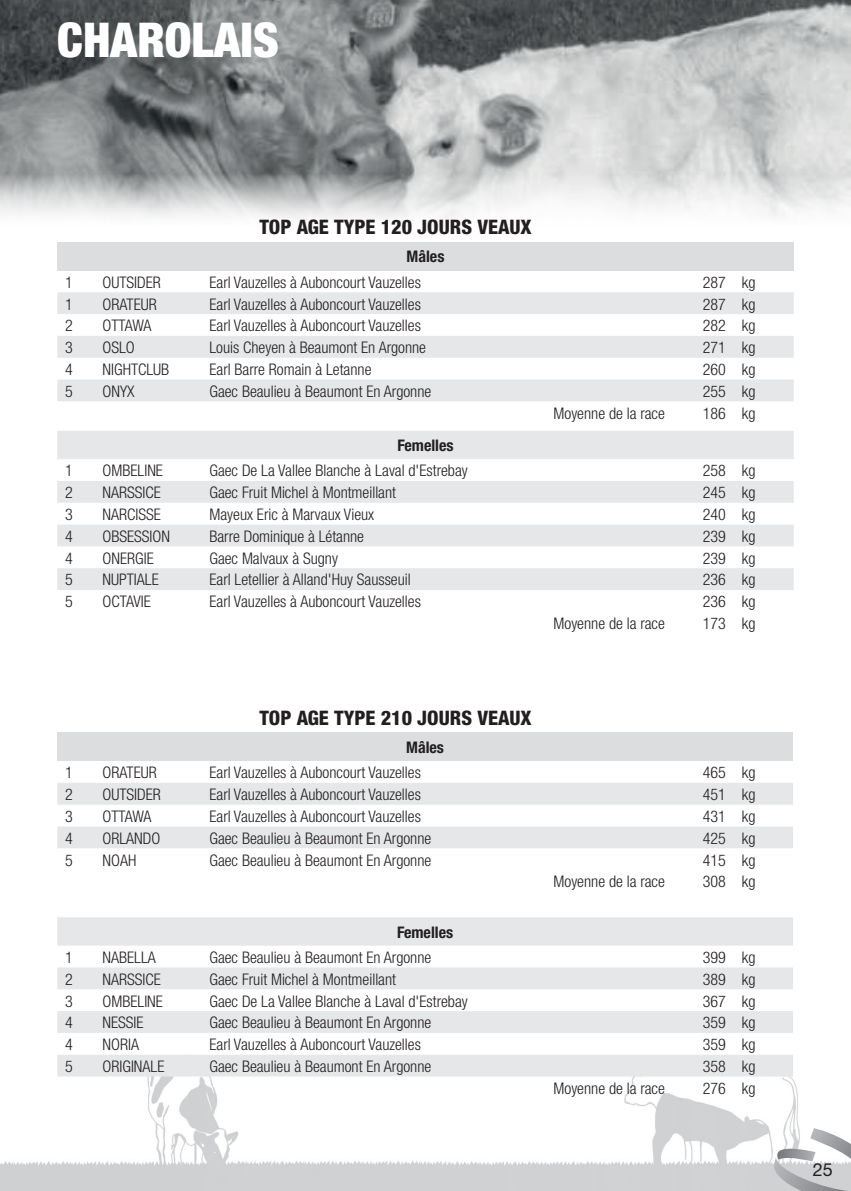
<style>
.page{position:relative;width:851px;height:1191px;background:#fff}
.page>*{position:absolute;margin:0;border:0;box-sizing:border-box;transform-origin:0 0}
.t1{font:900 condensed 48px "Helvetica Neue";color:#fff}
.t2{font:800 condensed 20px "Helvetica Neue";color:#231f20}
.t3{font:18px "Helvetica Neue";color:#231f20}
.t4{font:300 condensed 16px "Helvetica Neue";color:#231f20}
.t5{font:700 condensed 16px "Helvetica Neue";color:#231f20}
</style>
<div class="page">
<img style="left:0;top:1055px;width:799px;height:136px">
<svg style="left:772px;top:1128px;width:78px;height:63px"></svg>
<img style="left:0;top:0;width:850px;height:219px">
<div style="left:57px;top:242px;width:736px;height:28px;background:#dcdddf"></div>
<svg style="left:57px;top:292px;width:736px;height:298px;fill:#e6e7e9"></svg>
<div style="left:57px;top:732px;width:735px;height:29px;background:#dcdddf"></div>
<svg style="left:57px;top:783px;width:735px;height:293px"></svg>
<h1 class="t1" style="left:57px;top:10px;width:223px">CHAROLAIS</h1>
<p class="t2" style="left:259px;top:214px;width:273px">TOP AGE TYPE 120 JOURS VEAUX</p>
<p class="t5" style="left:406px;top:247px;width:39px">Mâles</p>
<p class="t4" style="left:65px;top:273px;width:9px">1</p>
<p class="t4" style="left:102px;top:273px;width:60px">OUTSIDER</p>
<p class="t4" style="left:209px;top:273px;width:213px">Earl Vauzelles à Auboncourt Vauzelles</p>
<p class="t4" style="left:702px;top:273px;width:54px">287 kg</p>
<p class="t4" style="left:65px;top:295px;width:9px">1</p>
<p class="t4" style="left:102px;top:295px;width:56px">ORATEUR</p>
<p class="t4" style="left:209px;top:295px;width:213px">Earl Vauzelles à Auboncourt Vauzelles</p>
<p class="t4" style="left:702px;top:295px;width:54px">287 kg</p>
<p class="t4" style="left:65px;top:316px;width:9px">2</p>
<p class="t4" style="left:102px;top:316px;width:51px">OTTAWA</p>
<p class="t4" style="left:209px;top:316px;width:213px">Earl Vauzelles à Auboncourt Vauzelles</p>
<p class="t4" style="left:702px;top:316px;width:54px">282 kg</p>
<p class="t4" style="left:65px;top:338px;width:9px">3</p>
<p class="t4" style="left:102px;top:338px;width:34px">OSLO</p>
<p class="t4" style="left:209px;top:338px;width:218px">Louis Cheyen à Beaumont En Argonne</p>
<p class="t4" style="left:702px;top:338px;width:54px">271 kg</p>
<p class="t4" style="left:65px;top:360px;width:9px">4</p>
<p class="t4" style="left:102px;top:360px;width:68px">NIGHTCLUB</p>
<p class="t4" style="left:209px;top:360px;width:163px">Earl Barre Romain à Letanne</p>
<p class="t4" style="left:702px;top:360px;width:54px">260 kg</p>
<p class="t4" style="left:65px;top:382px;width:9px">5</p>
<p class="t4" style="left:102px;top:382px;width:33px">ONYX</p>
<p class="t4" style="left:209px;top:382px;width:223px">Gaec Beaulieu à Beaumont En Argonne</p>
<p class="t4" style="left:702px;top:382px;width:54px">255 kg</p>
<p class="t4" style="left:553px;top:404px;width:113px">Moyenne de la race</p>
<p class="t4" style="left:702px;top:404px;width:54px">186 kg</p>
<p class="t5" style="left:397px;top:436px;width:58px">Femelles</p>
<p class="t4" style="left:65px;top:461px;width:9px">1</p>
<p class="t4" style="left:102px;top:461px;width:62px">OMBELINE</p>
<p class="t4" style="left:209px;top:461px;width:260px">Gaec De La Vallee Blanche à Laval d'Estrebay</p>
<p class="t4" style="left:702px;top:461px;width:54px">258 kg</p>
<p class="t4" style="left:65px;top:483px;width:9px">2</p>
<p class="t4" style="left:102px;top:483px;width:60px">NARSSICE</p>
<p class="t4" style="left:209px;top:483px;width:188px">Gaec Fruit Michel à Montmeillant</p>
<p class="t4" style="left:702px;top:483px;width:54px">245 kg</p>
<p class="t4" style="left:65px;top:505px;width:9px">3</p>
<p class="t4" style="left:102px;top:505px;width:60px">NARCISSE</p>
<p class="t4" style="left:209px;top:505px;width:166px">Mayeux Eric à Marvaux Vieux</p>
<p class="t4" style="left:702px;top:505px;width:54px">240 kg</p>
<p class="t4" style="left:65px;top:527px;width:9px">4</p>
<p class="t4" style="left:102px;top:527px;width:69px">OBSESSION</p>
<p class="t4" style="left:209px;top:527px;width:156px">Barre Dominique à Létanne</p>
<p class="t4" style="left:702px;top:527px;width:54px">239 kg</p>
<p class="t4" style="left:65px;top:549px;width:9px">4</p>
<p class="t4" style="left:102px;top:549px;width:53px">ONERGIE</p>
<p class="t4" style="left:209px;top:549px;width:130px">Gaec Malvaux à Sugny</p>
<p class="t4" style="left:702px;top:549px;width:54px">239 kg</p>
<p class="t4" style="left:65px;top:570px;width:9px">5</p>
<p class="t4" style="left:102px;top:570px;width:58px">NUPTIALE</p>
<p class="t4" style="left:209px;top:570px;width:203px">Earl Letellier à Alland'Huy Sausseuil</p>
<p class="t4" style="left:702px;top:570px;width:54px">236 kg</p>
<p class="t4" style="left:65px;top:592px;width:9px">5</p>
<p class="t4" style="left:102px;top:592px;width:50px">OCTAVIE</p>
<p class="t4" style="left:209px;top:592px;width:213px">Earl Vauzelles à Auboncourt Vauzelles</p>
<p class="t4" style="left:702px;top:592px;width:54px">236 kg</p>
<p class="t4" style="left:553px;top:614px;width:113px">Moyenne de la race</p>
<p class="t4" style="left:702px;top:614px;width:54px">173 kg</p>
<p class="t2" style="left:259px;top:705px;width:273px">TOP AGE TYPE 210 JOURS VEAUX</p>
<p class="t5" style="left:406px;top:737px;width:39px">Mâles</p>
<p class="t4" style="left:65px;top:763px;width:9px">1</p>
<p class="t4" style="left:102px;top:763px;width:56px">ORATEUR</p>
<p class="t4" style="left:209px;top:763px;width:213px">Earl Vauzelles à Auboncourt Vauzelles</p>
<p class="t4" style="left:702px;top:763px;width:54px">465 kg</p>
<p class="t4" style="left:65px;top:785px;width:9px">2</p>
<p class="t4" style="left:102px;top:785px;width:60px">OUTSIDER</p>
<p class="t4" style="left:209px;top:785px;width:213px">Earl Vauzelles à Auboncourt Vauzelles</p>
<p class="t4" style="left:702px;top:785px;width:54px">451 kg</p>
<p class="t4" style="left:65px;top:807px;width:9px">3</p>
<p class="t4" style="left:102px;top:807px;width:51px">OTTAWA</p>
<p class="t4" style="left:209px;top:807px;width:213px">Earl Vauzelles à Auboncourt Vauzelles</p>
<p class="t4" style="left:702px;top:807px;width:54px">431 kg</p>
<p class="t4" style="left:65px;top:829px;width:9px">4</p>
<p class="t4" style="left:102px;top:829px;width:59px">ORLANDO</p>
<p class="t4" style="left:209px;top:829px;width:223px">Gaec Beaulieu à Beaumont En Argonne</p>
<p class="t4" style="left:702px;top:829px;width:54px">425 kg</p>
<p class="t4" style="left:65px;top:850px;width:9px">5</p>
<p class="t4" style="left:102px;top:850px;width:35px">NOAH</p>
<p class="t4" style="left:209px;top:850px;width:223px">Gaec Beaulieu à Beaumont En Argonne</p>
<p class="t4" style="left:702px;top:850px;width:54px">415 kg</p>
<p class="t4" style="left:553px;top:872px;width:113px">Moyenne de la race</p>
<p class="t4" style="left:702px;top:872px;width:54px">308 kg</p>
<p class="t5" style="left:397px;top:922px;width:58px">Femelles</p>
<p class="t4" style="left:65px;top:948px;width:9px">1</p>
<p class="t4" style="left:102px;top:948px;width:55px">NABELLA</p>
<p class="t4" style="left:209px;top:948px;width:223px">Gaec Beaulieu à Beaumont En Argonne</p>
<p class="t4" style="left:702px;top:948px;width:54px">399 kg</p>
<p class="t4" style="left:65px;top:970px;width:9px">2</p>
<p class="t4" style="left:102px;top:970px;width:60px">NARSSICE</p>
<p class="t4" style="left:209px;top:970px;width:188px">Gaec Fruit Michel à Montmeillant</p>
<p class="t4" style="left:702px;top:970px;width:54px">389 kg</p>
<p class="t4" style="left:65px;top:991px;width:9px">3</p>
<p class="t4" style="left:102px;top:991px;width:62px">OMBELINE</p>
<p class="t4" style="left:209px;top:991px;width:260px">Gaec De La Vallee Blanche à Laval d'Estrebay</p>
<p class="t4" style="left:702px;top:991px;width:54px">367 kg</p>
<p class="t4" style="left:65px;top:1013px;width:9px">4</p>
<p class="t4" style="left:102px;top:1013px;width:43px">NESSIE</p>
<p class="t4" style="left:209px;top:1013px;width:223px">Gaec Beaulieu à Beaumont En Argonne</p>
<p class="t4" style="left:702px;top:1013px;width:54px">359 kg</p>
<p class="t4" style="left:65px;top:1035px;width:9px">4</p>
<p class="t4" style="left:102px;top:1035px;width:38px">NORIA</p>
<p class="t4" style="left:209px;top:1035px;width:213px">Earl Vauzelles à Auboncourt Vauzelles</p>
<p class="t4" style="left:702px;top:1035px;width:54px">359 kg</p>
<p class="t4" style="left:65px;top:1057px;width:9px">5</p>
<p class="t4" style="left:102px;top:1057px;width:63px">ORIGINALE</p>
<p class="t4" style="left:209px;top:1057px;width:223px">Gaec Beaulieu à Beaumont En Argonne</p>
<p class="t4" style="left:702px;top:1057px;width:54px">358 kg</p>
<p class="t4" style="left:553px;top:1079px;width:113px">Moyenne de la race</p>
<p class="t4" style="left:702px;top:1079px;width:54px">276 kg</p>
<p class="t3" style="left:812px;top:1158px;width:22px">25</p>
</div>
